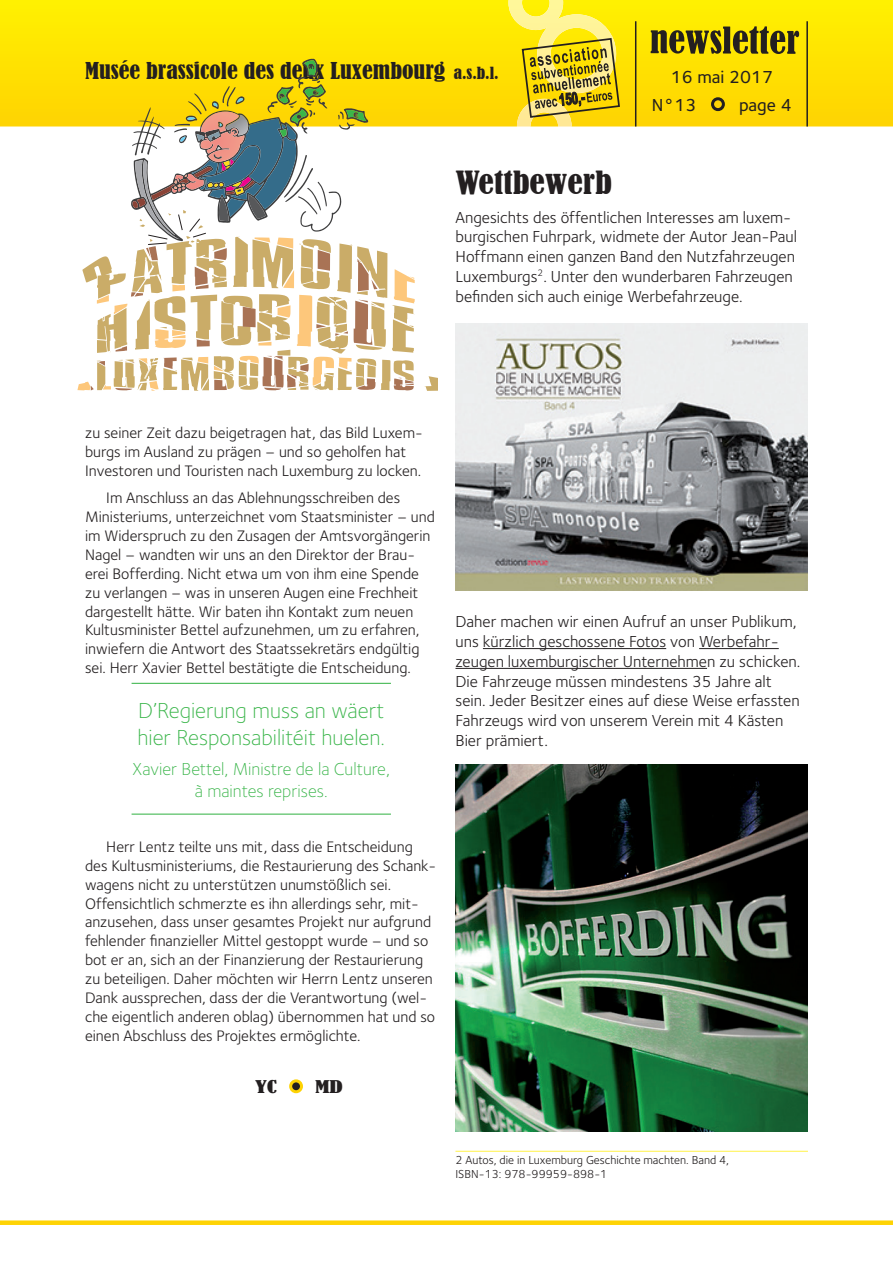
<style>
.page{position:relative;width:893px;height:1263px;background:#fff}
.page>*{position:absolute;margin:0;border:0;box-sizing:border-box;transform-origin:0 0}
.t1{font:condensed 30px "Bernard";color:#231f20;scale:1.15 1}
.t2{font:300 22.5px/27px "Foundry Sterling";color:#3ab54a}
.t3{font:condensed 21.75px "Bernard";color:#231f20;scale:1.1 1}
.t4{font:300 18px/21.6px "Foundry Sterling";color:#3ab54a;text-align:center}
.t5{font:18px/28.5px "Foundry Sterling Medium CE";color:#231f20}
.t6{font:16.5px/19.8px "Foundry Sterling Book CE";color:#231f20}
.t7{font:condensed 16.5px "Bernard";color:#231f20;scale:1.5 1}
.t8{font:15.75px/18.9px "Foundry Sterling Book CE";color:#231f20}
.t9{font:12px/14.4px "Foundry Sterling Book CE";color:#231f20}
.s1{font-size:15.75px}
</style>
<div class="page">
<svg style="left:0;top:0;width:893px;height:126px;background:#fee401"></svg>
<svg style="left:651px;top:26px;width:148px;height:28px;background:#8e8110"></svg>
<div style="left:712px;top:99px;width:11px;height:11px;background:#fed304;border-radius:50%"></div>
<div style="left:711px;top:97px;width:14px;height:14px;border:3px solid #231f20;border-radius:50%"></div>
<div style="left:0;top:1220px;width:893px;height:5px;background:#fed304"></div>
<hr style="left:635px;top:21px;width:1px;height:105px;background:#231f20">
<hr style="left:806px;top:21px;width:2px;height:105px;background:#231f20">
<svg style="left:453px;top:66px;width:46px;height:14px"></svg>
<svg style="left:508px;top:0;width:113px;height:126px;background:#e0cb30"></svg>
<div style="left:291px;top:1081px;width:10px;height:11px;background:#231f20;border-radius:50%"></div>
<div style="left:289px;top:1079px;width:14px;height:14px;border:3px solid #fed304;border-radius:50%"></div>
<hr style="left:483px;top:648px;width:183px;height:1px;background:#231f20">
<hr style="left:699px;top:648px;width:80px;height:1px;background:#231f20">
<hr style="left:455px;top:668px;width:252px;height:1px;background:#231f20">
<hr style="left:455px;top:1151px;width:353px;height:1px;background:#fff34f">
<hr style="left:132px;top:683px;width:259px;height:1px;background:#3ab54a">
<hr style="left:132px;top:813px;width:259px;height:2px;background:#3ab54a">
<img style="left:455px;top:324px;width:353px;height:266px">
<img style="left:455px;top:764px;width:353px;height:367px">
<svg style="left:424px;top:376px;width:13px;height:15px"></svg>
<svg style="left:77px;top:59px;width:338px;height:332px"></svg>
<h3 class="t3" style="left:85px;top:58px;width:378px">Musée brassicole des deux Luxembourg <span class="s1">a.s.b.l.</span></h3>
<p class="t5" style="left:652px;top:63px;width:123px;text-indent:19px">16 mai 2017<br>N°13</p>
<p class="t5" style="left:739px;top:91px;width:54px">page 4</p>
<h1 class="t1" style="left:455px;top:165px;width:138px">Wettbewerb</h1>
<p class="t6" style="left:455px;top:207px;width:343px">Angesichts des öffentlichen Interesses am luxem&shy;burgischen Fuhrpark, widmete der Autor Jean-Paul Hoffmann einen ganzen Band den Nutzfahrzeugen Luxemburgs<sup>2</sup>. Unter den wunderbaren Fahrzeugen befinden sich auch einige Werbefahrzeuge.</p>
<p class="t8" style="left:85px;top:423px;width:339px">zu seiner Zeit dazu beigetragen hat, das Bild Luxem&shy;burgs im Ausland zu prägen – und so geholfen hat<br>Investoren und Touristen nach Luxemburg zu locken.</p>
<p class="t8" style="left:85px;top:488px;width:351px;text-indent:21px">Im Anschluss an das Ablehnungsschreiben des Ministeriums, unterzeichnet vom Staatsminister – und im Widerspruch zu den Zusagen der Amtsvorgängerin Nagel – wandten wir uns an den Direktor der Brau&shy;erei Bofferding. Nicht etwa um von ihm eine Spende zu verlangen – was in unseren Augen eine Frechheit dargestellt hätte. Wir baten ihn Kontakt zum neuen Kultusminister Bettel aufzunehmen, um zu erfahren, inwiefern die Antwort des Staatssekretärs endgültig sei. Herr Xavier Bettel bestätigte die Entscheidung.</p>
<h2 class="t2" style="left:138px;top:696px;width:249px">D’Regierung muss an wäert hier Responsabilitéit huelen.</h2>
<p class="t4" style="left:133px;top:758px;width:259px">Xavier Bettel, Ministre de la Culture, à maintes reprises.</p>
<p class="t8" style="left:85px;top:837px;width:353px;text-indent:21px">Herr Lentz teilte uns mit, dass die Entscheidung des Kultusministeriums, die Restaurierung des Schank&shy;wagens nicht zu unterstützen unumstößlich sei.<br>Offensichtlich schmerzte es ihn allerdings sehr, mit&shy;anzusehen, dass unser gesamtes Projekt nur aufgrund fehlender finanzieller Mittel gestoppt wurde – und so bot er an, sich an der Finanzierung der Restaurierung zu beteiligen. Daher möchten wir Herrn Lentz unseren Dank aussprechen, dass der die Verantwortung (wel&shy;che eigentlich anderen oblag) übernommen hat und so einen Abschluss des Projektes ermöglichte.</p>
<p class="t7" style="left:255px;top:1077px;width:16px">YC</p>
<p class="t7" style="left:315px;top:1077px;width:20px">MD</p>
<p class="t6" style="left:455px;top:612px;width:346px">Daher machen wir einen Aufruf an unser Publikum, uns kürzlich geschossene Fotos von Werbefahr&shy;zeugen luxemburgischer Unternehmen zu schicken.<br>Die Fahrzeuge müssen mindestens 35 Jahre alt sein. Jeder Besitzer eines auf diese Weise erfassten Fahrzeugs wird von unserem Verein mit 4 Kästen Bier prämiert.</p>
<p class="t9" style="left:455px;top:1152px;width:275px">2 Autos, die in Luxemburg Geschichte machten. Band 4,<br>ISBN-13: 978-99959-898-1</p>
</div>
